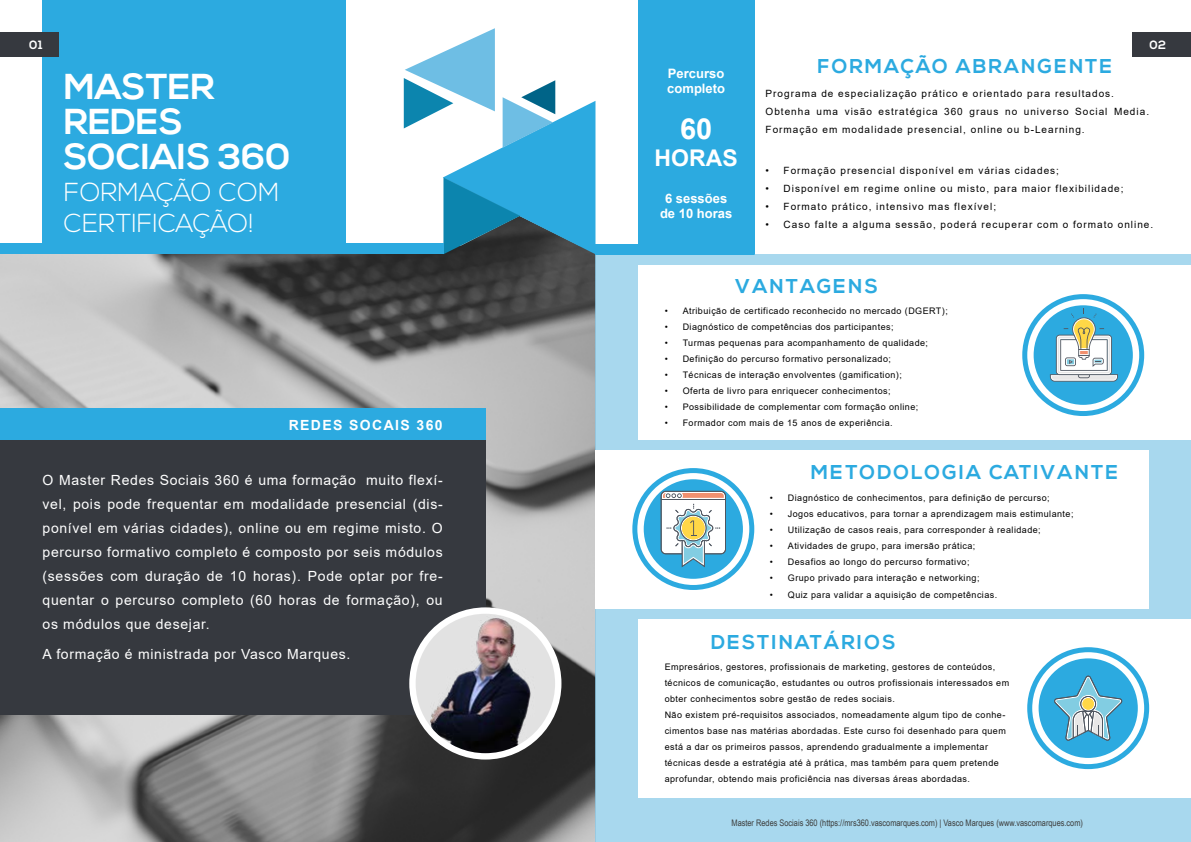
<style>
.page{position:relative;width:1191px;height:842px;background:#fff}
.page>*{position:absolute;margin:0;border:0;box-sizing:border-box;transform-origin:0 0}
.t1{font:700 36px/35px "Nexa";color:#fff}
.t2{font:700 29px "Arial";color:#fff}
.t3{font:300 26px/31.2px "Nexa";color:#fff}
.t4{font:700 23px "Arial";color:#fff}
.t5{font:700 20px "Nexa";letter-spacing:.1em;color:#2caae0}
.t6{font:14px/24px "Arial";letter-spacing:.05em;color:#fff;text-align:justify}
.t7{font:700 14px "Arial";letter-spacing:.1em;color:#fff}
.t8{font:700 13px/15.6px "Arial";color:#fff}
.t9{font:700 12px "Nexa";color:#fff}
.t10{font:10px/18px "Arial";letter-spacing:.1em;color:#000}
.t11{font:9px/16px "Arial";letter-spacing:.05em;color:#000}
.t12{font:9px "Arial Narrow";color:#3c3c3b}
</style>
<div class="page">
<div style="left:43px;top:0;width:303px;height:288px;background:#2caae0"></div>
<div style="left:638px;top:0;width:116px;height:254px;background:#2caae0"></div>
<img style="left:0;top:216px;width:595px;height:626px">
<div style="left:595px;top:254px;width:596px;height:588px;background:#a8d8ee"></div>
<div style="left:0;top:408px;width:485px;height:307px;background:#36393f"></div>
<div style="left:409px;top:607px;width:152px;height:152px;background:#fff;border-radius:50%"></div>
<img style="left:415px;top:614px;width:140px;height:139px;border-radius:70px">
<div style="left:0;top:408px;width:485px;height:32px;background:#2caae0"></div>
<div style="left:0;top:244px;width:443px;height:10px;background:#2caae0"></div>
<div style="left:595px;top:244px;width:159px;height:10px;background:#2caae0"></div>
<svg style="left:404px;top:28px;width:191px;height:226px"></svg>
<div style="left:0;top:32px;width:59px;height:24px;background:#36393f"></div>
<div style="left:1132px;top:33px;width:59px;height:24px;background:#36393f"></div>
<div style="left:638px;top:265px;width:553px;height:175px;background:#fff"></div>
<div style="left:595px;top:450px;width:554px;height:158px;background:#fff"></div>
<div style="left:638px;top:619px;width:553px;height:178px;background:#fff"></div>
<div style="left:1033px;top:305px;width:99px;height:100px;background:#2caae0;border-radius:50%"></div>
<div style="left:1022px;top:294px;width:122px;height:122px;border:5px solid #2caae0;border-radius:50%"></div>
<svg style="left:1050px;top:308px;width:68px;height:74px"></svg>
<div style="left:643px;top:479px;width:100px;height:100px;background:#2caae0;border-radius:50%"></div>
<div style="left:632px;top:468px;width:122px;height:122px;border:5px solid #2caae0;border-radius:50%"></div>
<svg style="left:660px;top:491px;width:66px;height:76px;background:#bbcdcb"></svg>
<div style="left:1038px;top:658px;width:99px;height:100px;background:#2caae0;border-radius:50%"></div>
<div style="left:1027px;top:647px;width:122px;height:122px;border:5px solid #2caae0;border-radius:50%"></div>
<svg style="left:1054px;top:676px;width:68px;height:65px"></svg>
<h3 class="t9" style="left:29px;top:38px;width:15px">01</h3>
<h3 class="t9" style="left:1149px;top:38px;width:18px">02</h3>
<h1 class="t1" style="left:64px;top:70px;width:228px">MASTER<br>REDES<br>SOCIAIS 360</h1>
<h3 class="t3" style="left:64px;top:177px;width:217px">FORMAÇÃO COM<br>CERTIFICAÇÃO!</h3>
<h3 class="t7" style="left:289px;top:415px;width:156px">REDES SOCAIS 360</h3>
<p class="t6" style="left:43px;top:468px;width:402px">O Master Redes Sociais 360 é uma formação muito flexí&shy;vel, pois pode frequentar em modalidade presencial (dis&shy;ponível em várias cidades), online ou em regime misto. O percurso formativo completo é composto por seis módulos (sessões com duração de 10 horas). Pode optar por fre&shy;quentar o percurso completo (60 horas de formação), ou os módulos que desejar.</p>
<h3 class="t6" style="left:43px;top:642px;width:309px">A formação é ministrada por Vasco Marques.</h3>
<h3 class="t8" style="left:667px;top:66px;width:59px">Percurso completo</h3>
<h2 class="t2" style="left:680px;top:108px;width:34px">60</h2>
<h3 class="t4" style="left:654px;top:142px;width:85px">HORAS</h3>
<h3 class="t8" style="left:660px;top:190px;width:74px;text-align:center">6 sessões de 10 horas</h3>
<h3 class="t5" style="left:817px;top:54px;width:296px">FORMAÇÃO ABRANGENTE</h3>
<p class="t10" style="left:765px;top:85px;width:385px">Programa de especialização prático e orientado para resultados.<br>Obtenha uma visão estratégica 360 graus no universo Social Media.<br>Formação em modalidade presencial, online ou b-Learning.</p>
<p class="t10" style="left:765px;top:162px;width:295px">• Formação presencial disponível em várias cidades;</p>
<p class="t10" style="left:765px;top:180px;width:359px">• Disponível em regime online ou misto, para maior flexibilidade;</p>
<p class="t10" style="left:765px;top:198px;width:232px">• Formato prático, intensivo mas flexível;</p>
<p class="t10" style="left:765px;top:216px;width:389px">• Caso falte a alguma sessão, poderá recuperar com o formato online.</p>
<h3 class="t5" style="left:735px;top:275px;width:144px">VANTAGENS</h3>
<p class="t11" style="left:664px;top:303px;width:285px">• Atribuição de certificado reconhecido no mercado (DGERT);</p>
<p class="t11" style="left:664px;top:319px;width:230px">• Diagnóstico de competências dos participantes;</p>
<p class="t11" style="left:664px;top:335px;width:265px">• Turmas pequenas para acompanhamento de qualidade;</p>
<p class="t11" style="left:664px;top:351px;width:228px">• Definição do percurso formativo personalizado;</p>
<p class="t11" style="left:664px;top:367px;width:239px">• Técnicas de interação envolventes (gamification);</p>
<p class="t11" style="left:664px;top:383px;width:227px">• Oferta de livro para enriquecer conhecimentos;</p>
<p class="t11" style="left:664px;top:399px;width:255px">• Possibilidade de complementar com formação online;</p>
<p class="t11" style="left:664px;top:415px;width:229px">• Formador com mais de 15 anos de experiência.</p>
<h3 class="t5" style="left:810px;top:460px;width:309px">METODOLOGIA CATIVANTE</h3>
<p class="t11" style="left:770px;top:489px;width:281px">• Diagnóstico de conhecimentos, para definição de percurso;</p>
<p class="t11" style="left:770px;top:505px;width:305px">• Jogos educativos, para tornar a aprendizagem mais estimulante;</p>
<p class="t11" style="left:770px;top:521px;width:272px">• Utilização de casos reais, para corresponder à realidade;</p>
<p class="t11" style="left:770px;top:537px;width:207px">• Atividades de grupo, para imersão prática;</p>
<p class="t11" style="left:770px;top:553px;width:201px">• Desafios ao longo do percurso formativo;</p>
<p class="t11" style="left:770px;top:569px;width:211px">• Grupo privado para interação e networking;</p>
<p class="t11" style="left:770px;top:586px;width:229px">• Quiz para validar a aquisição de competências.</p>
<h3 class="t5" style="left:711px;top:630px;width:186px">DESTINATÁRIOS</h3>
<p class="t11" style="left:664px;top:658px;width:346px">Empresários, gestores, profissionais de marketing, gestores de conteúdos, técnicos de comunicação, estudantes ou outros profissionais interessados em obter conhecimentos sobre gestão de redes sociais.<br>Não existem pré-requisitos associados, nomeadamente algum tipo de conhe&shy;cimentos base nas matérias abordadas. Este curso foi desenhado para quem está a dar os primeiros passos, aprendendo gradualmente a implementar técnicas desde a estratégia até à prática, mas também para quem pretende aprofundar, obtendo mais proficiência nas diversas áreas abordadas.</p>
<p class="t12" style="left:731px;top:817px;width:353px">Master Redes Sociais 360 (https://mrs360.vascomarques.com) | Vasco Marques (www.vascomarques.com)</p>
</div>
